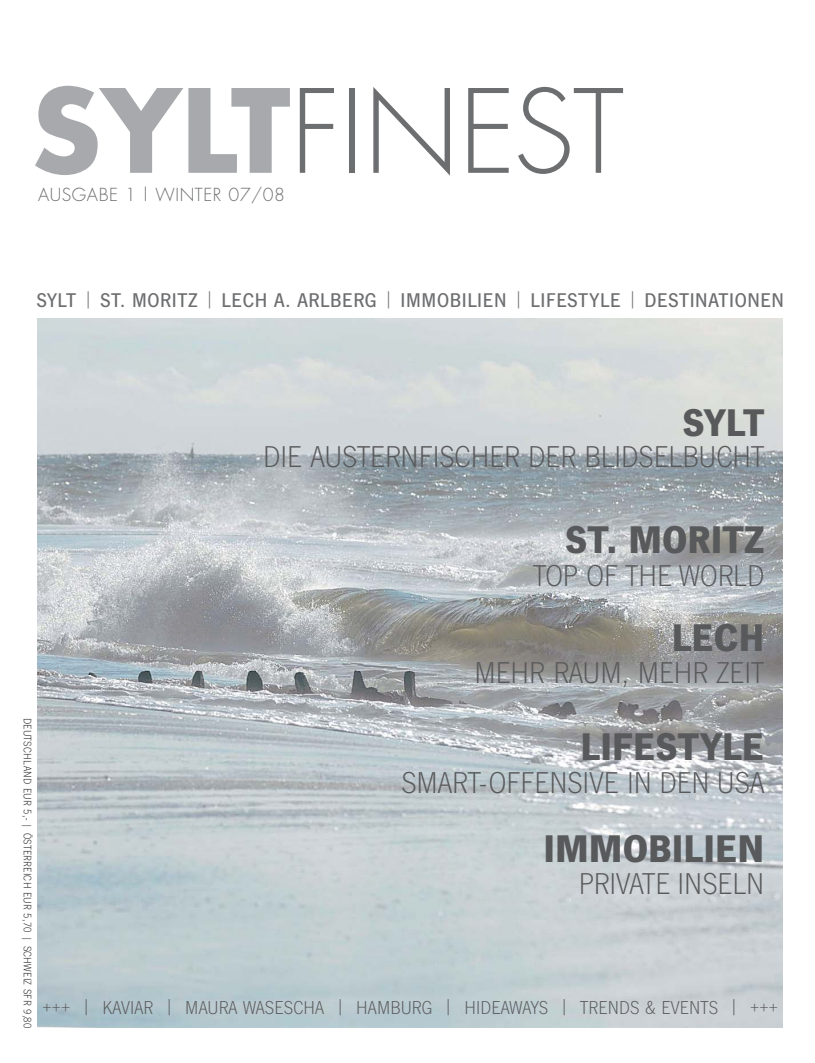
<style>
.page{position:relative;width:815px;height:1063px;background:#fff}
.page>*{position:absolute;margin:0;border:0;box-sizing:border-box;transform-origin:0 0}
.t1{font:300 112.5px "Futura";color:#6d6e70}
.t2{font:700 40px "News Got T";color:#58595b}
.t3{font:31.25px "News Got T Ligh";color:#58595b}
.t4{font:500 20.62px "News Got T";letter-spacing:.03em;color:#6d6e70}
.t5{font:19.38px "News Got T Ligh";letter-spacing:.01em;color:#58595b}
.t6{font:300 17.5px "Futura";letter-spacing:.03em;color:#6d6e70}
.t7{font:11.25px "News Got T Ligh";letter-spacing:.025em;color:#231f20}
.s1{font-weight:700;color:#a7a9ac}
.s2{font-family:"News Got T Ligh";font-weight:400}
</style>
<div class="page">
<img style="left:38px;top:319px;width:744px;height:709px">
<h1 class="t1" style="left:32px;top:80px;width:594px"><span class="s1">SYLT</span>FINEST</h1>
<p class="t6" style="left:38px;top:187px;width:249px">AUSGABE 1 | WINTER 07/08</p>
<p class="t4" style="left:37px;top:292px;width:749px">SYLT <span class="s2">|</span> ST. MORITZ <span class="s2">|</span> LECH A. ARLBERG <span class="s2">|</span> IMMOBILIEN <span class="s2">|</span> LIFESTYLE <span class="s2">|</span> DESTINATIONEN</p>
<p class="t2" style="left:683px;top:408px;width:83px">SYLT</p>
<p class="t3" style="left:263px;top:445px;width:503px">DIE AUSTERNFISCHER DER BLIDSELBUCHT</p>
<p class="t2" style="left:565px;top:525px;width:201px">ST. MORITZ</p>
<p class="t3" style="left:533px;top:563px;width:233px">TOP OF THE WORLD</p>
<p class="t2" style="left:672px;top:622px;width:94px">LECH</p>
<p class="t3" style="left:474px;top:661px;width:291px">MEHR RAUM, MEHR ZEIT</p>
<p class="t7" style="left:32px;top:718px;width:312px;rotate:90deg">DEUTSCHLAND EUR 5,- | ÖSTERREICH EUR 5,70 | SCHWEIZ SFR 9,80</p>
<p class="t2" style="left:580px;top:732px;width:185px">LIFESTYLE</p>
<p class="t3" style="left:401px;top:770px;width:364px">SMART-OFFENSIVE IN DEN USA</p>
<p class="t2" style="left:544px;top:833px;width:222px">IMMOBILIEN</p>
<p class="t3" style="left:579px;top:872px;width:187px">PRIVATE INSELN</p>
<p class="t5" style="left:43px;top:1000px;width:737px">+++ | KAVIAR | MAURA WASESCHA | HAMBURG | HIDEAWAYS | TRENDS &amp; EVENTS | +++</p>
</div>
